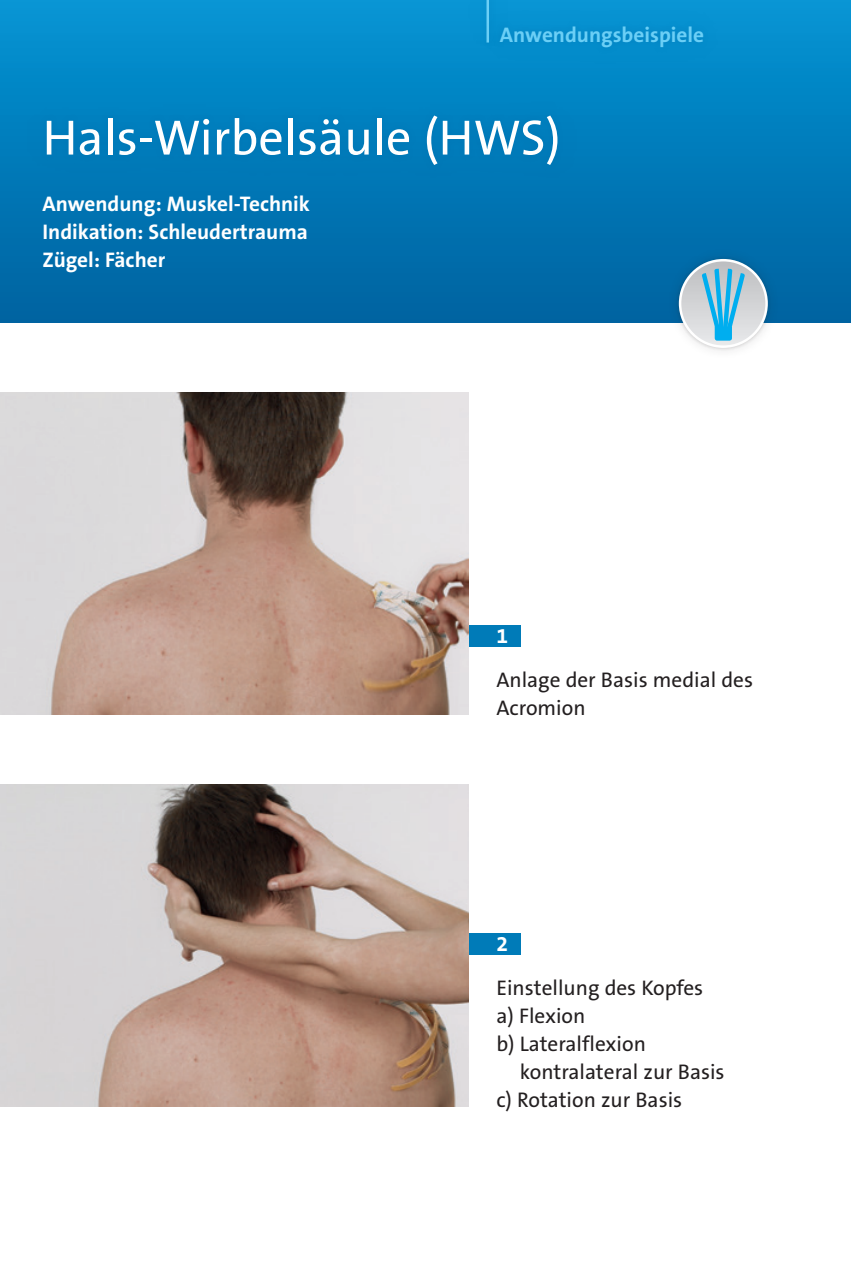
<style>
.page{position:relative;width:851px;height:1276px;background:#fff}
.page>*{position:absolute;margin:0;border:0;box-sizing:border-box;transform-origin:0 0}
.t1{font:50px "The Sans B Plus W5 Plain";color:#fff}
.t2{font:21.25px/28px "The Sans B Plus W5 Plain";color:#231f20}
.t3{font:700 21.25px/28px "The Sans B Plus W7";color:#fff;text-align:justify}
.t4{font:700 21.25px "The Sans B Plus W7";color:#6bcff6}
</style>
<div class="page">
<div style="left:0;top:0;width:850px;height:322px;background:linear-gradient(to bottom,#0495d4,#0062a0)"></div>
<div style="left:460px;top:0;width:55px;height:64px;background:#0691d0"></div>
<hr style="left:486px;top:0;width:3px;height:43px;background:#6bcff6">
<div style="left:21px;top:93px;width:561px;height:95px;background:#007ab9"></div>
<div style="left:476px;top:3px;width:251px;height:69px;background:#048ccb"></div>
<div style="left:454px;top:933px;width:66px;height:22px;background:#007bb8"></div>
<div style="left:454px;top:625px;width:66px;height:21px;background:#007bb8"></div>
<img style="left:0;top:392px;width:468px;height:323px">
<img style="left:0;top:784px;width:468px;height:323px">
<div style="left:666px;top:247px;width:113px;height:113px;background:#231f20;opacity:.15"></div>
<svg style="left:680px;top:260px;width:86px;height:87px;background:#d5d6d8"></svg>
<div style="left:678px;top:259px;width:89px;height:89px;border:2px solid #fff;border-radius:50%"></div>
<svg style="left:701px;top:269px;width:44px;height:72px;background:#80c5df"></svg>
<p class="t4" style="left:500px;top:21px;width:205px">Anwendungsbeispiele</p>
<h1 class="t1" style="left:43px;top:106px;width:519px">Hals-Wirbelsäule (HWS)</h1>
<p class="t3" style="left:43px;top:189px;width:269px">Anwendung: Muskel-Technik Indikation: Schleudertrauma Zügel: Fächer</p>
<p class="t3" style="left:496px;top:622px;width:13px">1</p>
<p class="t2" style="left:496px;top:665px;width:258px">Anlage der Basis medial des<br>Acromion</p>
<p class="t3" style="left:496px;top:930px;width:13px">2</p>
<p class="t2" style="left:496px;top:973px;width:208px">Einstellung des Kopfes a) Flexion<br>b) Lateralflexion</p>
<p class="t2" style="left:496px;top:1057px;width:230px;text-indent:23px">kontralateral zur Basis c) Rotation zur Basis</p>
</div>
